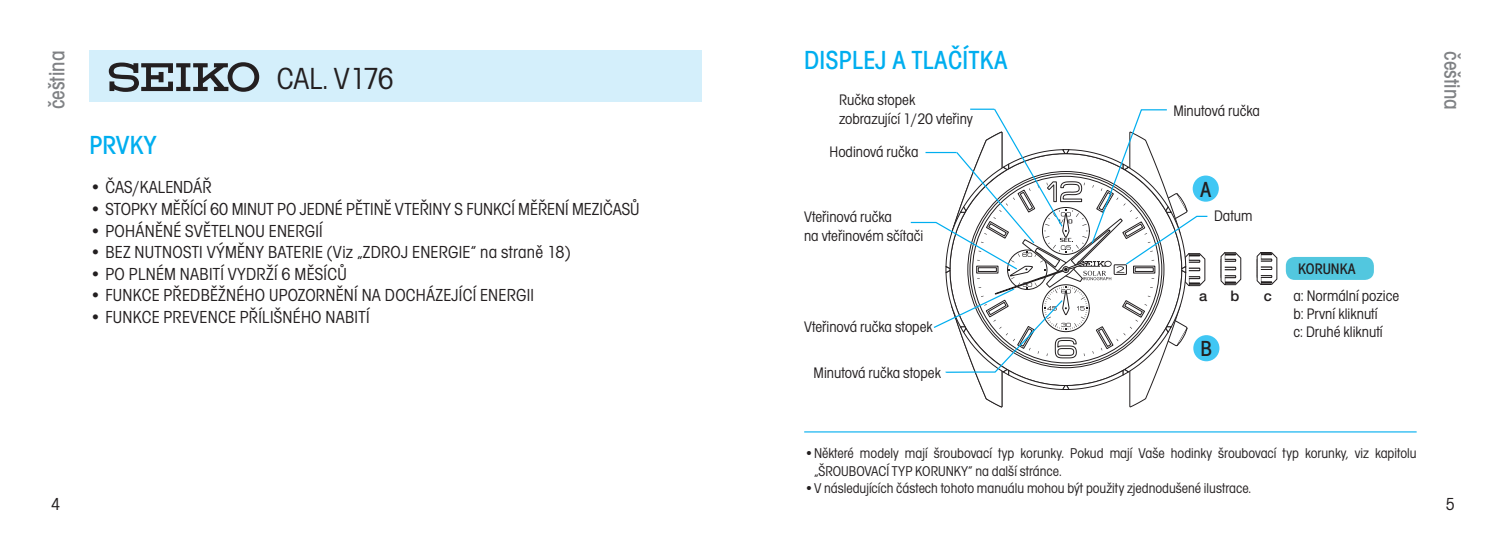
<style>
.page{position:relative;width:1506px;height:549px;background:#fff}
.page>*{position:absolute;margin:0;border:0;box-sizing:border-box;transform-origin:0 0}
.t1{font:31.5px "Avant Gar Got Itc TOT Boo Con";letter-spacing:-.01em;color:#231f20}
.t2{font:27px "Avant Gar Got Itc TOT Med Con";letter-spacing:.015em;color:#00aeef}
.t3{font:22.5px "Avant Gar Got Itc TOT Med Con";color:#808285}
.t4{font:22.5px "Avant Gar Got Itc TOT Med Con";color:#231f20}
.t5{font:18px "Avant Gar Got Itc TOT Boo Con";letter-spacing:.015em;color:#231f20}
.t6{font:15.75px/18.9px "Avant Gar Got Itc TOT Boo Con";color:#231f20}
.t7{font:15.75px "Avant Gar Got Itc TOT Med Con";color:#231f20}
.t8{font:14.62px/17.6px "Avant Gar Got Itc TOT Boo Con";color:#231f20}
.t9{font:600 14.62px "Avant Garde";color:#231f20}
</style>
<div class="page">
<svg style="left:1220px;top:252px;width:21px;height:34px"></svg>
<svg style="left:1256px;top:252px;width:21px;height:33px"></svg>
<svg style="left:910px;top:108px;width:298px;height:300px"></svg>
<div style="left:90px;top:51px;width:612px;height:51px;background:#d4effb"></div>
<svg style="left:109px;top:62px;width:150px;height:30px"></svg>
<div style="left:1285px;top:257px;width:88px;height:23px;background:#52c7df;border-radius:9px"></div>
<hr style="left:804px;top:431px;width:612px;height:1px;background:#00aeef">
<div style="left:1192px;top:175px;width:26px;height:27px;background:#40c7f4;border-radius:50%"></div>
<div style="left:1193px;top:335px;width:26px;height:26px;background:#40c7f4;border-radius:50%"></div>
<h2 class="t2" style="left:804px;top:45px;width:205px">DISPLEJ A TLAČÍTKA</h2>
<p class="t3" style="left:44px;top:109px;width:60px;rotate:-90deg">čeština</p>
<p class="t3" style="left:1464px;top:51px;width:60px;rotate:90deg">čeština</p>
<h1 class="t1" style="left:277px;top:61px;width:118px">CAL. V176</h1>
<p class="t6" style="left:839px;top:90px;width:135px">Ručka stopek zobrazující 1/20 vteřiny</p>
<p class="t6" style="left:1173px;top:101px;width:88px">Minutová ručka</p>
<h2 class="t2" style="left:89px;top:129px;width:69px">PRVKY</h2>
<p class="t5" style="left:89px;top:177px;width:124px">• ČAS/KALENDÁŘ</p>
<p class="t5" style="left:89px;top:199px;width:551px">• STOPKY MĚŘÍCÍ 60 MINUT PO JEDNÉ PĚTINĚ VTEŘINY S FUNKCÍ MĚŘENÍ MEZIČASŮ</p>
<p class="t5" style="left:89px;top:220px;width:235px">• POHÁNĚNÉ SVĚTELNOU ENERGIÍ</p>
<p class="t5" style="left:89px;top:242px;width:482px">• BEZ NUTNOSTI VÝMĚNY BATERIE (Viz „ZDROJ ENERGIE“ na straně 18)</p>
<p class="t5" style="left:89px;top:264px;width:259px">• PO PLNÉM NABITÍ VYDRŽÍ 6 MĚSÍCŮ</p>
<p class="t5" style="left:89px;top:285px;width:446px">• FUNKCE PŘEDBĚŽNÉHO UPOZORNĚNÍ NA DOCHÁZEJÍCÍ ENERGII</p>
<p class="t5" style="left:89px;top:307px;width:281px">• FUNKCE PREVENCE PŘÍLIŠNÉHO NABITÍ</p>
<p class="t6" style="left:829px;top:142px;width:90px">Hodinová ručka</p>
<p class="t6" style="left:804px;top:207px;width:121px">Vteřinová ručka<br>na vteřinovém sčítači</p>
<p class="t6" style="left:804px;top:317px;width:130px">Vteřinová ručka stopek</p>
<p class="t6" style="left:813px;top:363px;width:129px">Minutová ručka stopek</p>
<p class="t4" style="left:1200px;top:176px;width:13px">A</p>
<p class="t6" style="left:1213px;top:207px;width:40px">Datum</p>
<p class="t9" style="left:1199px;top:288px;width:10px">a</p>
<p class="t9" style="left:1230px;top:288px;width:10px">b</p>
<p class="t9" style="left:1263px;top:288px;width:10px">c</p>
<p class="t4" style="left:1200px;top:336px;width:13px">B</p>
<p class="t7" style="left:1298px;top:260px;width:59px">KORUNKA</p>
<p class="t6" style="left:1293px;top:286px;width:107px;line-height:18px">a: Normální pozice b: První kliknutí<br>c: Druhé kliknutí</p>
<p class="t8" style="left:814px;top:444px;width:604px;text-indent:-10px">•Některé modely mají šroubovací typ korunky. Pokud mají Vaše hodinky šroubovací typ korunky, viz kapitolu „ŠROUBOVACÍ TYP KORUNKY“ na další stránce.</p>
<p class="t8" style="left:804px;top:479px;width:448px">•V následujících částech tohoto manuálu mohou být použity zjednodušené ilustrace.</p>
<p class="t5" style="left:51px;top:494px;width:11px">4</p>
<p class="t5" style="left:1445px;top:494px;width:11px">5</p>
</div>
